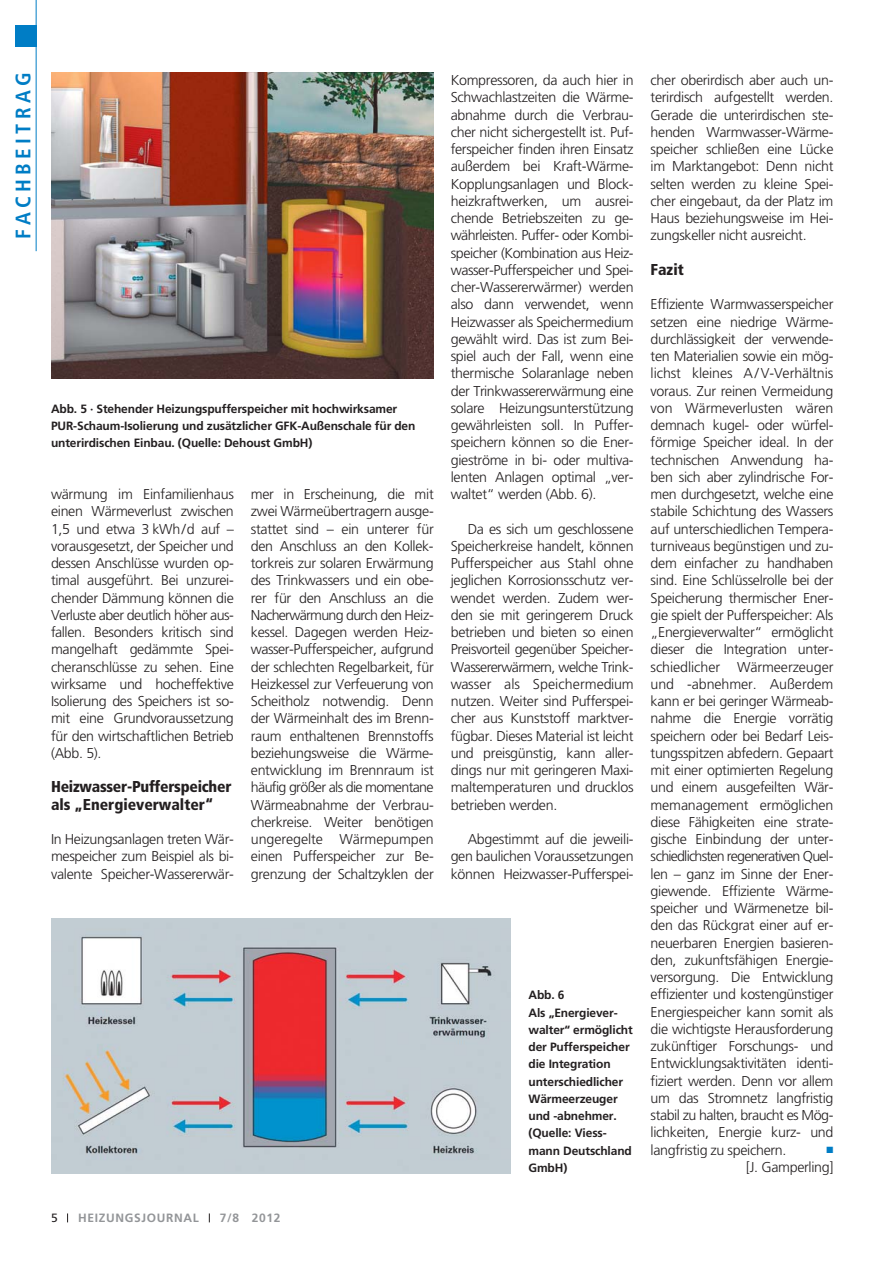
<style>
.page{position:relative;width:893px;height:1263px;background:#fff}
.page>*{position:absolute;margin:0;border:0;box-sizing:border-box;transform-origin:0 0}
.t1{font:700 condensed 21px "Frutiger LT Com";letter-spacing:.21em;color:#007dc5}
.t2{font:900 condensed 15.75px/17.2px "Frutiger LT Com";color:#231f20}
.t3{font:300 14.25px/17.2px "Frutiger LT Com";letter-spacing:-.02em;color:#231f20;text-align:justify}
.t4{font:700 12px/17.2px "Frutiger LT Com";letter-spacing:-.01em;color:#231f20}
.t5{font:700 12px "Frutiger LT Com";letter-spacing:.055em;color:#939598}
.t6{font:12px "Frutiger";color:#231f20}
.t7{font:9px "Zapf Dingbats";color:#007dc5}
</style>
<div class="page">
<div style="left:15px;top:26px;width:21px;height:21px;background:#007dc5"></div>
<hr style="left:36px;top:0;width:1px;height:251px;background:#007dc5">
<img style="left:51px;top:918px;width:459px;height:255px">
<img style="left:51px;top:72px;width:383px;height:306px">
<h1 class="t1" style="left:15px;top:239px;width:168px;rotate:-90deg">FACHBEITRAG</h1>
<p class="t4" style="left:51px;top:401px;width:366px">Abb. 5 · Stehender Heizungspufferspeicher mit hochwirksamer<br>PUR-Schaum-Isolierung und zusätzlicher GFK-Außenschale für den unterirdischen Einbau. (Quelle: Dehoust GmbH)</p>
<p class="t3" style="left:51px;top:487px;width:184px">wärmung im Einfamilienhaus einen Wärmeverlust zwischen 1,5 und etwa 3 kWh / d auf – vorausgesetzt, der Speicher und dessen Anschlüsse wurden op&shy;timal ausgeführt. Bei unzurei&shy;chender Dämmung können die Verluste aber deutlich höher aus&shy;fallen. Besonders kritisch sind mangelhaft gedämmte Spei&shy;cheranschlüsse zu sehen. Eine wirksame und hocheffektive Isolierung des Speichers ist so&shy;mit eine Grundvoraussetzung für den wirtschaftlichen Betrieb (Abb. 5).</p>
<p class="t2" style="left:51px;top:780px;width:182px">Heizwasser-Pufferspeicher als „Energieverwalter“</p>
<p class="t3" style="left:51px;top:832px;width:184px">In Heizungsanlagen treten Wär&shy;mespeicher zum Beispiel als bi&shy;valente Speicher-Wassererwär-</p>
<p class="t3" style="left:251px;top:487px;width:184px">mer in Erscheinung, die mit zwei Wärmeübertragern ausge&shy;stattet sind – ein unterer für den Anschluss an den Kollek&shy;torkreis zur solaren Erwärmung des Trinkwassers und ein obe&shy;rer für den Anschluss an die Nacherwärmung durch den Heiz&shy;kessel. Dagegen werden Heiz&shy;wasser-Pufferspeicher, aufgrund der schlechten Regelbarkeit, für Heizkessel zur Verfeuerung von Scheitholz notwendig. Denn der Wärmeinhalt des im Brenn&shy;raum enthaltenen Brennstoffs beziehungsweise die Wärme - entwicklung im Brennraum ist häufig größer als die momentane Wärmeabnahme der Verbrau&shy;cherkreise. Weiter benötigen ungeregelte Wärmepumpen einen Pufferspeicher zur Be&shy;grenzung der Schaltzyklen der</p>
<p class="t3" style="left:451px;top:73px;width:184px">Kompressoren, da auch hier in Schwachlastzeiten die Wärme&shy;abnahme durch die Verbrau&shy;cher nicht sichergestellt ist. Puf&shy;ferspeicher finden ihren Einsatz außerdem bei Kraft-Wärme-Kopplungsanlagen und Block&shy;heizkraftwerken, um ausrei&shy;chende Betriebszeiten zu ge&shy;währleisten. Puffer- oder Kombi&shy;speicher (Kombination aus Heiz&shy;wasser-Pufferspeicher und Spei&shy;cher-Wassererwärmer) werden also dann verwendet, wenn Heizwasser als Speichermedium gewählt wird. Das ist zum Bei&shy;spiel auch der Fall, wenn eine thermische Solaranlage neben der Trinkwassererwärmung eine solare Heizungsunterstützung gewährleisten soll. In Puffer&shy;speichern können so die Ener&shy;gie ströme in bi- oder multiva&shy;lenten Anlagen optimal „ver&shy;waltet“ werden (Abb. 6).</p>
<p class="t3" style="left:451px;top:521px;width:184px;text-indent:17px">Da es sich um geschlossene Speicherkreise handelt, können Pufferspeicher aus Stahl ohne jeglichen Korrosionsschutz ver&shy;wendet werden. Zudem wer&shy;den sie mit geringerem Druck betrieben und bieten so einen Preisvorteil gegenüber Speicher-Was serer wärmern, welche Trink&shy;wasser als Speichermedium nutzen. Weiter sind Pufferspei&shy;cher aus Kunststoff marktver&shy;fügbar. Dieses Material ist leicht und preisgünstig, kann aller&shy;dings nur mit geringeren Maxi&shy;maltemperaturen und drucklos betrieben werden.</p>
<p class="t3" style="left:451px;top:832px;width:184px;text-indent:17px">Abgestimmt auf die jeweili&shy;gen baulichen Voraussetzungen können Heizwasser-Pufferspei-</p>
<p class="t6" style="left:51px;top:1213px;width:8px">5</p>
<p class="t5" style="left:78px;top:1213px;width:122px">HEIZUNGSJOURNAL</p>
<p class="t5" style="left:220px;top:1213px;width:62px">7/8 2012</p>
<p class="t4" style="left:529px;top:988px;width:106px">Abb. 6<br>Als „Energiever&shy;walter“ ermöglicht der Pufferspeicher die Integration unterschiedlicher<br>Wärmeerzeuger und -abnehmer. (Quelle: Viess&shy;mann Deutschland<br>GmbH)</p>
<p class="t3" style="left:651px;top:73px;width:184px">cher oberirdisch aber auch un - terirdisch aufgestellt werden.<br>Gerade die unterirdischen ste&shy;henden Warmwasser-Wärme - speicher schließen eine Lücke im Marktangebot: Denn nicht selten werden zu kleine Spei&shy;cher eingebaut, da der Platz im Haus beziehungsweise im Hei&shy;zungskeller nicht ausreicht.</p>
<p class="t2" style="left:651px;top:262px;width:35px">Fazit</p>
<p class="t3" style="left:651px;top:297px;width:184px">Effiziente Warmwasserspeicher setzen eine niedrige Wärme&shy;durchlässigkeit der verwende&shy;ten Materialien sowie ein mög&shy;lichst kleines A / V-Verhältnis voraus. Zur reinen Vermeidung von Wärmeverlusten wären demnach kugel- oder würfel&shy;förmige Speicher ideal. In der technischen Anwendung ha&shy;ben sich aber zylindrische For&shy;men durchgesetzt, welche eine stabile Schichtung des Wassers auf un terschiedlichen Tempera&shy;turniveaus begünstigen und zu&shy;dem einfacher zu handhaben sind. Eine Schlüsselrolle bei der Speicherung thermischer Ener&shy;gie spielt der Pufferspeicher: Als „Energieverwalter“ ermöglicht dieser die Integration unter&shy;schied licher Wärmeerzeuger und -abnehmer. Außerdem kann er bei geringer Wärmeab&shy;nahme die Energie vorrätig speichern oder bei Bedarf Leis&shy;tungsspitzen abfedern. Gepaart mit einer optimierten Regelung und einem ausgefeilten Wär&shy;memanagement ermöglichen diese Fähigkeiten eine strate - gische Einbindung der unter&shy;schiedlichsten regenerativen Quel&shy;len – ganz im Sinne der Ener&shy;giewende. Effiziente Wärme&shy;speicher und Wärmenetze bil&shy;den das Rückgrat einer auf er&shy;neuerbaren Energien basieren&shy;den, zukunftsfähigen Energie&shy;versorgung. Die Entwicklung effizienter und kostengünstiger Energiespeicher kann somit als die wichtigste Herausforderung zukünftiger Forschungs- und Entwicklungsaktivitäten identi&shy;fiziert werden. Denn vor allem um das Stromnetz langfristig stabil zu halten, braucht es Mög&shy;lichkeiten, Energie kurz- und langfristig zu speichern.</p>
<p class="t7" style="left:827px;top:1146px;width:8px">■</p>
<p class="t3" style="left:746px;top:1159px;width:89px">[J. Gamperling]</p>
</div>
